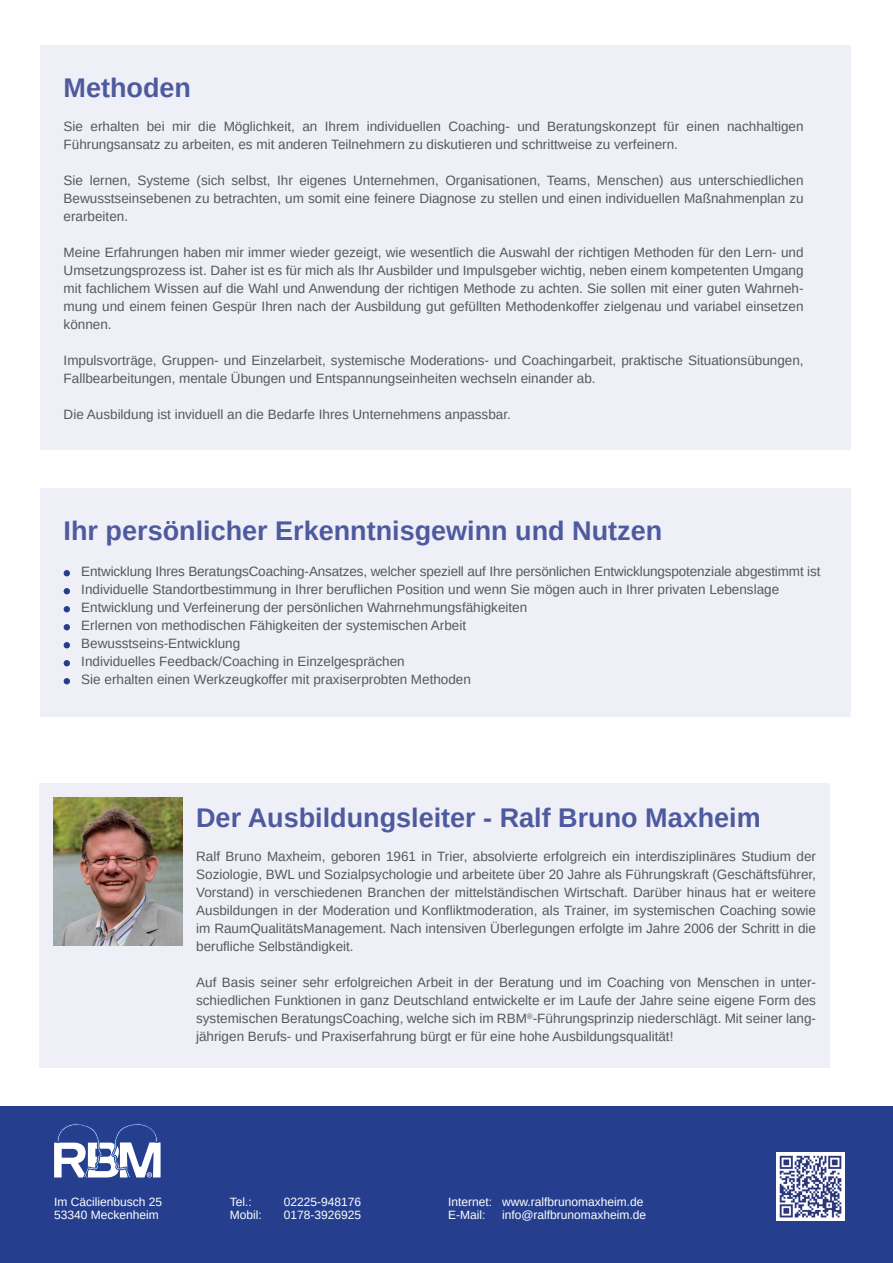
<style>
.page{position:relative;width:893px;height:1263px;background:#fff}
.page>*{position:absolute;margin:0;border:0;box-sizing:border-box;transform-origin:0 0}
.t1{font:700 27px "Arimo";color:#4d5a9e}
.t2{font:13.5px/18px "Arimo";color:#57585a;text-align:justify}
.t3{font:12px/13.5px "Arimo";color:#fff}
</style>
<div class="page">
<div style="left:40px;top:45px;width:810px;height:404px;background:#eff0f7"></div>
<div style="left:40px;top:488px;width:810px;height:229px;background:#eff0f7"></div>
<svg style="left:64px;top:570px;width:6px;height:6px"></svg>
<svg style="left:64px;top:588px;width:6px;height:6px"></svg>
<svg style="left:64px;top:606px;width:6px;height:6px"></svg>
<svg style="left:64px;top:624px;width:6px;height:6px"></svg>
<svg style="left:64px;top:642px;width:6px;height:6px"></svg>
<svg style="left:64px;top:660px;width:6px;height:6px"></svg>
<svg style="left:64px;top:678px;width:6px;height:6px"></svg>
<div style="left:40px;top:783px;width:790px;height:285px;background:#eff0f7"></div>
<img style="left:54px;top:797px;width:128px;height:149px">
<div style="left:0;top:1106px;width:893px;height:157px;background:#253f8e"></div>
<svg style="left:54px;top:1123px;width:107px;height:55px"></svg>
<img style="left:777px;top:1152px;width:67px;height:68px">
<h1 class="t1" style="left:64px;top:73px;width:129px">Methoden</h1>
<p class="t2" style="left:64px;top:117px;width:741px">Sie erhalten bei mir die Möglichkeit, an Ihrem individuellen Coaching- und Beratungskonzept für einen nachhaltigen<br>Führungsansatz zu arbeiten, es mit anderen Teilnehmern zu diskutieren und schrittweise zu verfeinern.</p>
<p class="t2" style="left:64px;top:171px;width:741px">Sie lernen, Systeme (sich selbst, Ihr eigenes Unternehmen, Organisationen, Teams, Menschen) aus unterschiedlichen Bewusstseinsebenen zu betrachten, um somit eine feinere Diagnose zu stellen und einen individuellen Maßnahmenplan zu erarbeiten.</p>
<p class="t2" style="left:64px;top:243px;width:741px">Meine Erfahrungen haben mir immer wieder gezeigt, wie wesentlich die Auswahl der richtigen Methoden für den Lern- und Umsetzungsprozess ist. Daher ist es für mich als Ihr Ausbilder und Impulsgeber wichtig, neben einem kompetenten Umgang mit fachlichem Wissen auf die Wahl und Anwendung der richtigen Methode zu achten. Sie sollen mit einer guten Wahrneh&shy;mung und einem feinen Gespür Ihren nach der Ausbildung gut gefüllten Methodenkoffer zielgenau und variabel einsetzen können.</p>
<p class="t2" style="left:64px;top:351px;width:741px">Impulsvorträge, Gruppen- und Einzelarbeit, systemische Moderations- und Coachingarbeit, praktische Situationsübungen,<br>Fallbearbeitungen, mentale Übungen und Entspannungseinheiten wechseln einander ab.</p>
<p class="t2" style="left:64px;top:405px;width:449px">Die Ausbildung ist inviduell an die Bedarfe Ihres Unternehmens anpassbar.</p>
<h1 class="t1" style="left:64px;top:516px;width:600px">Ihr persönlicher Erkenntnisgewinn und Nutzen</h1>
<p class="t2" style="left:81px;top:563px;width:741px;text-align:left">Entwicklung Ihres BeratungsCoaching-Ansatzes, welcher speziell auf Ihre persönlichen Entwicklungspotenziale abgestimmt ist Individuelle Standortbestimmung in Ihrer beruflichen Position und wenn Sie mögen auch in Ihrer privaten Lebenslage Entwicklung und Verfeinerung der persönlichen Wahrnehmungsfähigkeiten<br>Erlernen von methodischen Fähigkeiten der systemischen Arbeit<br>Bewusstseins-Entwicklung<br>Individuelles Feedback/Coaching in Einzelgesprächen<br>Sie erhalten einen Werkzeugkoffer mit praxiserprobten Methoden</p>
<h1 class="t1" style="left:196px;top:803px;width:566px">Der Ausbildungsleiter - Ralf Bruno Maxheim</h1>
<p class="t2" style="left:196px;top:848px;width:621px">Ralf Bruno Maxheim, geboren 1961 in Trier, absolvierte erfolgreich ein interdisziplinäres Studium der Soziologie, BWL und Sozialpsychologie und arbeitete über 20 Jahre als Führungskraft (Geschäftsführer, Vorstand) in verschiedenen Branchen der mittelständischen Wirtschaft. Darüber hinaus hat er weitere Ausbildungen in der Moderation und Konfliktmoderation, als Trainer, im systemischen Coaching sowie im RaumQualitätsManagement. Nach intensiven Überlegungen erfolgte im Jahre 2006 der Schritt in die berufliche Selbständigkeit.</p>
<p class="t2" style="left:196px;top:974px;width:621px">Auf Basis seiner sehr erfolgreichen Arbeit in der Beratung und im Coaching von Menschen in unter&shy;schiedlichen Funktionen in ganz Deutschland entwickelte er im Laufe der Jahre seine eigene Form des systemischen BeratungsCoaching, welche sich im RBM<sup>®</sup>-Führungsprinzip niederschlägt. Mit seiner lang&shy;jährigen Berufs- und Praxiserfahrung bürgt er für eine hohe Ausbildungsqualität!</p>
<p class="t3" style="left:54px;top:1195px;width:110px">Im Cäcilienbusch 25<br>53340 Meckenheim</p>
<p class="t3" style="left:448px;top:1195px;width:197px">Internet: www.ralfbrunomaxheim.de<br>E-Mail:</p>
<p class="t3" style="left:230px;top:1195px;width:24px">Tel.:</p>
<p class="t3" style="left:284px;top:1195px;width:79px">02225-948176</p>
<p class="t3" style="left:230px;top:1208px;width:34px">Mobil:</p>
<p class="t3" style="left:284px;top:1208px;width:79px">0178-3926925</p>
<p class="t3" style="left:502px;top:1208px;width:146px">info@ralfbrunomaxheim.de</p>
</div>
